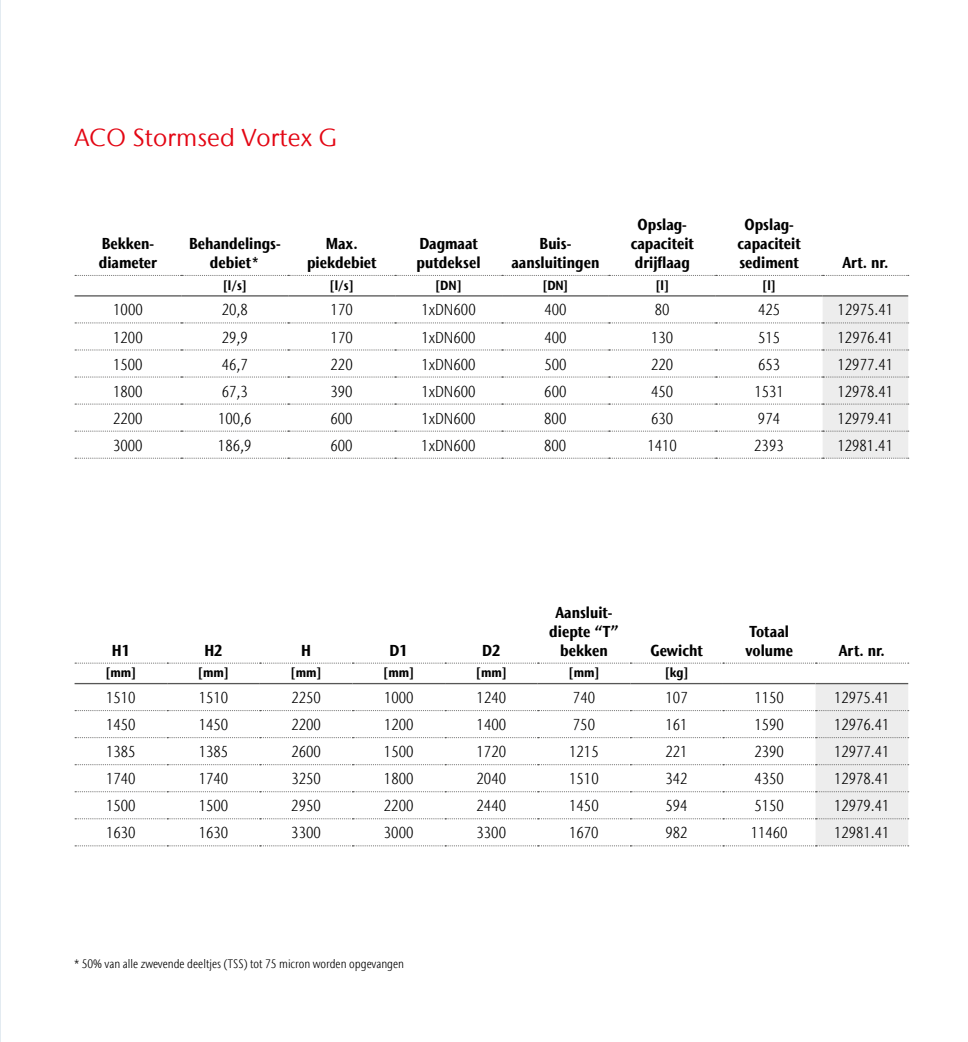
<style>
.page{position:relative;width:968px;height:1042px;background:#fff}
.page>*{position:absolute;margin:0;border:0;box-sizing:border-box;transform-origin:0 0}
.t1{font:24.5px "Stone Sans IIITC Com";letter-spacing:.005em;color:#e30613}
.t2{font:300 condensed 15.75px "Stone Sans IIITC Com";color:#000}
.t3{font:700 condensed 15.75px/18.9px "Stone Sans IIITC Com";color:#000;text-align:center}
.t4{font:700 condensed 13.12px "Stone Sans IIITC Com";color:#000}
.t5{font:300 condensed 12.25px "Stone Sans IIITC Com";color:#000}
</style>
<div class="page">
<svg style="left:75px;top:275px;width:833px;height:1px"></svg>
<svg style="left:75px;top:296px;width:833px;height:163px"></svg>
<hr style="left:75px;top:295px;width:106px;height:1px;background:#575756">
<hr style="left:181px;top:295px;width:107px;height:1px;background:#575756">
<hr style="left:288px;top:295px;width:107px;height:1px;background:#575756">
<hr style="left:395px;top:295px;width:107px;height:1px;background:#575756">
<hr style="left:502px;top:295px;width:106px;height:1px;background:#575756">
<hr style="left:608px;top:295px;width:107px;height:1px;background:#575756">
<hr style="left:715px;top:295px;width:107px;height:1px;background:#575756">
<hr style="left:822px;top:295px;width:86px;height:1px;background:#575756">
<svg style="left:75px;top:663px;width:833px;height:1px"></svg>
<svg style="left:75px;top:683px;width:833px;height:163px"></svg>
<hr style="left:815px;top:683px;width:93px;height:1px;background:#575756">
<h1 class="t1" style="left:74px;top:122px;width:264px">ACO Stormsed Vortex G</h1>
<p class="t3" style="left:99px;top:234px;width:60px;text-align:left">Bekken&shy;diameter</p>
<p class="t3" style="left:189px;top:234px;width:93px">Behandelings&shy;debiet*</p>
<p class="t3" style="left:307px;top:234px;width:71px">Max. piekdebiet</p>
<p class="t3" style="left:416px;top:234px;width:65px;text-align:left">Dagmaat putdeksel</p>
<p class="t3" style="left:511px;top:234px;width:89px">Buis&shy;aansluitingen</p>
<p class="t3" style="left:630px;top:215px;width:65px">Opslag&shy;capaciteit drijflaag</p>
<p class="t3" style="left:737px;top:215px;width:65px">Opslag&shy;capaciteit sediment</p>
<p class="t4" style="left:223px;top:277px;width:26px">[l/s]</p>
<p class="t4" style="left:329px;top:277px;width:26px">[l/s]</p>
<p class="t4" style="left:435px;top:277px;width:28px">[DN]</p>
<p class="t4" style="left:542px;top:277px;width:27px">[DN]</p>
<p class="t4" style="left:655px;top:277px;width:15px">[l]</p>
<p class="t4" style="left:762px;top:277px;width:15px">[l]</p>
<p class="t3" style="left:842px;top:253px;width:47px">Art. nr.</p>
<p class="t2" style="left:113px;top:300px;width:31px">1000</p>
<p class="t2" style="left:222px;top:300px;width:28px">20,8</p>
<p class="t2" style="left:330px;top:300px;width:24px">170</p>
<p class="t2" style="left:421px;top:300px;width:56px">1xDN600</p>
<p class="t2" style="left:544px;top:300px;width:24px">400</p>
<p class="t2" style="left:654px;top:300px;width:16px">80</p>
<p class="t2" style="left:758px;top:300px;width:24px">425</p>
<p class="t2" style="left:837px;top:300px;width:57px">12975.41</p>
<p class="t2" style="left:113px;top:327px;width:31px">1200</p>
<p class="t2" style="left:222px;top:327px;width:28px">29,9</p>
<p class="t2" style="left:330px;top:327px;width:24px">170</p>
<p class="t2" style="left:421px;top:327px;width:56px">1xDN600</p>
<p class="t2" style="left:544px;top:327px;width:24px">400</p>
<p class="t2" style="left:651px;top:327px;width:24px">130</p>
<p class="t2" style="left:758px;top:327px;width:24px">515</p>
<p class="t2" style="left:837px;top:327px;width:57px">12976.41</p>
<p class="t2" style="left:113px;top:354px;width:31px">1500</p>
<p class="t2" style="left:222px;top:354px;width:28px">46,7</p>
<p class="t2" style="left:330px;top:354px;width:24px">220</p>
<p class="t2" style="left:421px;top:354px;width:56px">1xDN600</p>
<p class="t2" style="left:544px;top:354px;width:24px">500</p>
<p class="t2" style="left:651px;top:354px;width:24px">220</p>
<p class="t2" style="left:758px;top:354px;width:24px">653</p>
<p class="t2" style="left:837px;top:354px;width:57px">12977.41</p>
<p class="t2" style="left:113px;top:381px;width:31px">1800</p>
<p class="t2" style="left:222px;top:381px;width:28px">67,3</p>
<p class="t2" style="left:330px;top:381px;width:24px">390</p>
<p class="t2" style="left:421px;top:381px;width:56px">1xDN600</p>
<p class="t2" style="left:544px;top:381px;width:24px">600</p>
<p class="t2" style="left:651px;top:381px;width:24px">450</p>
<p class="t2" style="left:754px;top:381px;width:31px">1531</p>
<p class="t2" style="left:837px;top:381px;width:57px">12978.41</p>
<p class="t2" style="left:113px;top:409px;width:31px">2200</p>
<p class="t2" style="left:218px;top:409px;width:35px">100,6</p>
<p class="t2" style="left:330px;top:409px;width:24px">600</p>
<p class="t2" style="left:421px;top:409px;width:56px">1xDN600</p>
<p class="t2" style="left:544px;top:409px;width:24px">800</p>
<p class="t2" style="left:651px;top:409px;width:24px">630</p>
<p class="t2" style="left:757px;top:409px;width:24px">974</p>
<p class="t2" style="left:837px;top:409px;width:57px">12979.41</p>
<p class="t2" style="left:113px;top:436px;width:31px">3000</p>
<p class="t2" style="left:218px;top:436px;width:35px">186,9</p>
<p class="t2" style="left:330px;top:436px;width:24px">600</p>
<p class="t2" style="left:421px;top:436px;width:56px">1xDN600</p>
<p class="t2" style="left:544px;top:436px;width:24px">800</p>
<p class="t2" style="left:647px;top:436px;width:31px">1410</p>
<p class="t2" style="left:754px;top:436px;width:31px">2393</p>
<p class="t2" style="left:837px;top:436px;width:57px">12981.41</p>
<p class="t3" style="left:112px;top:640px;width:20px">H1</p>
<p class="t3" style="left:204px;top:640px;width:20px">H2</p>
<p class="t3" style="left:301px;top:640px;width:11px">H</p>
<p class="t3" style="left:389px;top:640px;width:20px">D1</p>
<p class="t3" style="left:482px;top:640px;width:20px">D2</p>
<p class="t3" style="left:549px;top:602px;width:71px">Aansluit&shy;diepte “T” bekken</p>
<p class="t3" style="left:650px;top:640px;width:54px">Gewicht</p>
<p class="t3" style="left:745px;top:621px;width:49px;text-align:left">Totaal volume</p>
<p class="t3" style="left:838px;top:640px;width:47px">Art. nr.</p>
<p class="t4" style="left:105px;top:664px;width:33px">[mm]</p>
<p class="t4" style="left:198px;top:664px;width:33px">[mm]</p>
<p class="t4" style="left:290px;top:664px;width:33px">[mm]</p>
<p class="t4" style="left:383px;top:664px;width:33px">[mm]</p>
<p class="t4" style="left:476px;top:664px;width:33px">[mm]</p>
<p class="t4" style="left:568px;top:664px;width:33px">[mm]</p>
<p class="t4" style="left:664px;top:664px;width:26px">[kg]</p>
<p class="t2" style="left:106px;top:688px;width:31px">1510</p>
<p class="t2" style="left:199px;top:688px;width:31px">1510</p>
<p class="t2" style="left:291px;top:688px;width:31px">2250</p>
<p class="t2" style="left:384px;top:688px;width:31px">1000</p>
<p class="t2" style="left:476px;top:688px;width:31px">1240</p>
<p class="t2" style="left:573px;top:688px;width:24px">740</p>
<p class="t2" style="left:665px;top:688px;width:24px">107</p>
<p class="t2" style="left:754px;top:688px;width:31px">1150</p>
<p class="t2" style="left:834px;top:688px;width:57px">12975.41</p>
<p class="t2" style="left:106px;top:715px;width:31px">1450</p>
<p class="t2" style="left:199px;top:715px;width:31px">1450</p>
<p class="t2" style="left:291px;top:715px;width:31px">2200</p>
<p class="t2" style="left:384px;top:715px;width:31px">1200</p>
<p class="t2" style="left:476px;top:715px;width:31px">1400</p>
<p class="t2" style="left:573px;top:715px;width:24px">750</p>
<p class="t2" style="left:665px;top:715px;width:24px">161</p>
<p class="t2" style="left:754px;top:715px;width:31px">1590</p>
<p class="t2" style="left:834px;top:715px;width:57px">12976.41</p>
<p class="t2" style="left:106px;top:742px;width:31px">1385</p>
<p class="t2" style="left:199px;top:742px;width:31px">1385</p>
<p class="t2" style="left:291px;top:742px;width:31px">2600</p>
<p class="t2" style="left:384px;top:742px;width:31px">1500</p>
<p class="t2" style="left:476px;top:742px;width:31px">1720</p>
<p class="t2" style="left:569px;top:742px;width:31px">1215</p>
<p class="t2" style="left:665px;top:742px;width:24px">221</p>
<p class="t2" style="left:754px;top:742px;width:31px">2390</p>
<p class="t2" style="left:834px;top:742px;width:57px">12977.41</p>
<p class="t2" style="left:106px;top:769px;width:31px">1740</p>
<p class="t2" style="left:199px;top:769px;width:31px">1740</p>
<p class="t2" style="left:291px;top:769px;width:31px">3250</p>
<p class="t2" style="left:384px;top:769px;width:31px">1800</p>
<p class="t2" style="left:476px;top:769px;width:31px">2040</p>
<p class="t2" style="left:569px;top:769px;width:31px">1510</p>
<p class="t2" style="left:665px;top:769px;width:24px">342</p>
<p class="t2" style="left:754px;top:769px;width:31px">4350</p>
<p class="t2" style="left:833px;top:769px;width:57px">12978.41</p>
<p class="t2" style="left:106px;top:796px;width:31px">1500</p>
<p class="t2" style="left:199px;top:796px;width:31px">1500</p>
<p class="t2" style="left:291px;top:796px;width:31px">2950</p>
<p class="t2" style="left:384px;top:796px;width:31px">2200</p>
<p class="t2" style="left:476px;top:796px;width:31px">2440</p>
<p class="t2" style="left:569px;top:796px;width:31px">1450</p>
<p class="t2" style="left:665px;top:796px;width:24px">594</p>
<p class="t2" style="left:754px;top:796px;width:31px">5150</p>
<p class="t2" style="left:833px;top:796px;width:57px">12979.41</p>
<p class="t2" style="left:106px;top:823px;width:31px">1630</p>
<p class="t2" style="left:199px;top:823px;width:31px">1630</p>
<p class="t2" style="left:291px;top:823px;width:31px">3300</p>
<p class="t2" style="left:384px;top:823px;width:31px">3000</p>
<p class="t2" style="left:476px;top:823px;width:31px">3300</p>
<p class="t2" style="left:569px;top:823px;width:31px">1670</p>
<p class="t2" style="left:665px;top:823px;width:24px">982</p>
<p class="t2" style="left:750px;top:823px;width:38px">11460</p>
<p class="t2" style="left:833px;top:823px;width:57px">12981.41</p>
<p class="t5" style="left:75px;top:956px;width:331px">* 50% van alle zwevende deeltjes (TSS) tot 75 micron worden opgevangen</p>
</div>
